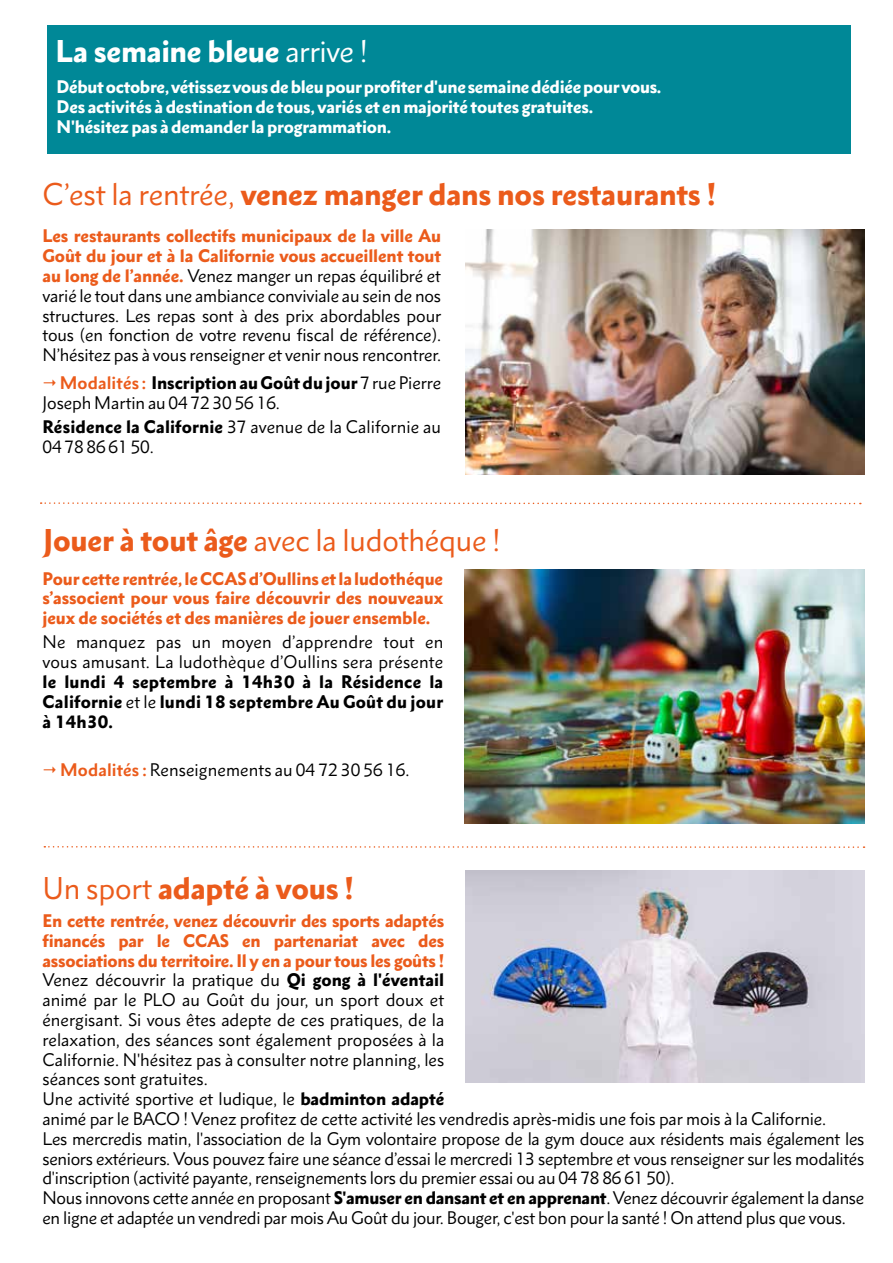
<style>
.page{position:relative;width:893px;height:1263px;background:#fff}
.page>*{position:absolute;margin:0;border:0;box-sizing:border-box;transform-origin:0 0}
.t1{font:900 28.5px "Metro Nova Pro";letter-spacing:-.01em;color:#eb5b1b}
.t2{font:28.5px "Metro Nova Pro";letter-spacing:-.01em;color:#eb5b1b}
.t3{font:900 28.5px "Metro Nova Pro";letter-spacing:-.015em;color:#fff}
.t4{font:16.5px/19.8px "Metro Nova Pro";letter-spacing:-.01em;color:#000}
.t5{font:900 16.5px/19.8px "Metro Nova Pro";letter-spacing:-.015em;color:#fff}
.t6{font:900 16.5px/19.8px "Metro Nova Pro";letter-spacing:-.01em;color:#eb5b1b;text-align:justify}
.t7{font:900 16.5px/19.8px "Metro Nova Pro";letter-spacing:.01em;color:#000;text-align:justify}
.t8{font:16.5px/19.8px "Metro Nova Pro";letter-spacing:.01em;color:#000}
.s1{font-weight:400}
.s2{font-weight:900;color:#eb5b1b}
.s3{font-weight:700;color:#eb5b1b}
.s4{font-weight:900}
</style>
<div class="page">
<svg style="left:41px;top:502px;width:820px;height:2px"></svg>
<svg style="left:44px;top:846px;width:820px;height:2px"></svg>
<img style="left:466px;top:230px;width:398px;height:244px">
<img style="left:465px;top:570px;width:399px;height:254px">
<img style="left:466px;top:871px;width:398px;height:212px">
<div style="left:47px;top:26px;width:803px;height:128px;background:#008897"></div>
<h1 class="t3" style="left:56px;top:33px;width:314px">La semaine bleue <span class="s1">arrive !</span></h1>
<p class="t5" style="left:57px;top:77px;width:606px">Début octobre, vétissez vous de bleu pour profiter d'une semaine dédiée pour vous.<br>Des activités à destination de tous, variés et en majorité toutes gratuites.<br>N'hésitez pas à demander la programmation.</p>
<h1 class="t1" style="left:43px;top:176px;width:675px"><span class="s1">C’est la rentrée,</span> venez manger dans nos restaurants !</h1>
<p class="t4" style="left:43px;top:226px;width:400px;text-align:justify"><span class="s2">Les restaurants collectifs municipaux de la ville Au Goût du jour et à la Californie vous accueillent tout au long de l’année.</span> Venez manger un repas équilibré et varié le tout dans une ambiance conviviale au sein de nos structures. Les repas sont à des prix abordables pour tous (en fonction de votre revenu fiscal de référence).<br>N’hésitez pas à vous renseigner et venir nous rencontrer.</p>
<p class="t4" style="left:43px;top:373px;width:400px;text-indent:17px"><span class="s3">Modalités :</span> <span class="s4">Inscription au Goût du jour</span> 7 rue Pierre<br>Joseph Martin au 04 72 30 56 16.</p>
<p class="t4" style="left:43px;top:417px;width:400px"><span class="s4">Résidence la Californie</span> 37 avenue de la Californie au<br>04 78 86 61 50.</p>
<h1 class="t2" style="left:44px;top:523px;width:458px"><span class="s4">Jouer à tout âge</span> avec la ludothéque !</h1>
<p class="t6" style="left:43px;top:568px;width:402px">Pour cette rentrée, le CCAS d’Oullins et la ludothéque s’associent pour vous faire découvrir des nouveaux jeux de sociétés et des manières de jouer ensemble.</p>
<p class="t8" style="left:43px;top:632px;width:402px">Ne manquez pas un moyen d’apprendre tout en vous amusant. La ludothèque d’Oullins sera présente</p>
<p class="t7" style="left:43px;top:671px;width:402px">le lundi 4 septembre à 14h30 à la Résidence la Californie <span class="s1">et le</span> lundi 18 septembre Au Goût du jour à 14h30.</p>
<p class="t4" style="left:60px;top:759px;width:351px"><span class="s3">Modalités :</span> Renseignements au 04 72 30 56 16.</p>
<h1 class="t1" style="left:43px;top:870px;width:313px"><span class="s1">Un sport</span> adapté à vous !</h1>
<p class="t4" style="left:43px;top:911px;width:823px"><span class="s2">En cette rentrée, venez découvrir des sports adaptés<br>financés par le CCAS en partenariat avec des<br>associations du territoire. Il y en a pour tous les goûts !<br></span>Venez découvrir la pratique du <span class="s4">Qi gong à l'éventail<br></span>animé par le PLO au Goût du jour, un sport doux et<br>énergisant. Si vous êtes adepte de ces pratiques, de la<br>relaxation, des séances sont également proposées à la<br>Californie. N'hésitez pas à consulter notre planning, les<br>séances sont gratuites.<br>Une activité sportive et ludique, le <span class="s4">badminton adapté<br></span>animé par le BACO ! Venez profitez de cette activité les vendredis après-midis une fois par mois à la Californie.<br>Les mercredis matin, l'association de la Gym volontaire propose de la gym douce aux résidents mais également les seniors extérieurs. Vous pouvez faire une séance d’essai le mercredi 13 septembre et vous renseigner sur les modalités d'inscription (activité payante, renseignements lors du premier essai ou au 04 78 86 61 50).<br>Nous innovons cette année en proposant <span class="s4">S'amuser en dansant et en apprenant</span>. Venez découvrir également la danse en ligne et adaptée un vendredi par mois Au Goût du jour. Bouger, c'est bon pour la santé ! On attend plus que vous.</p>
</div>
